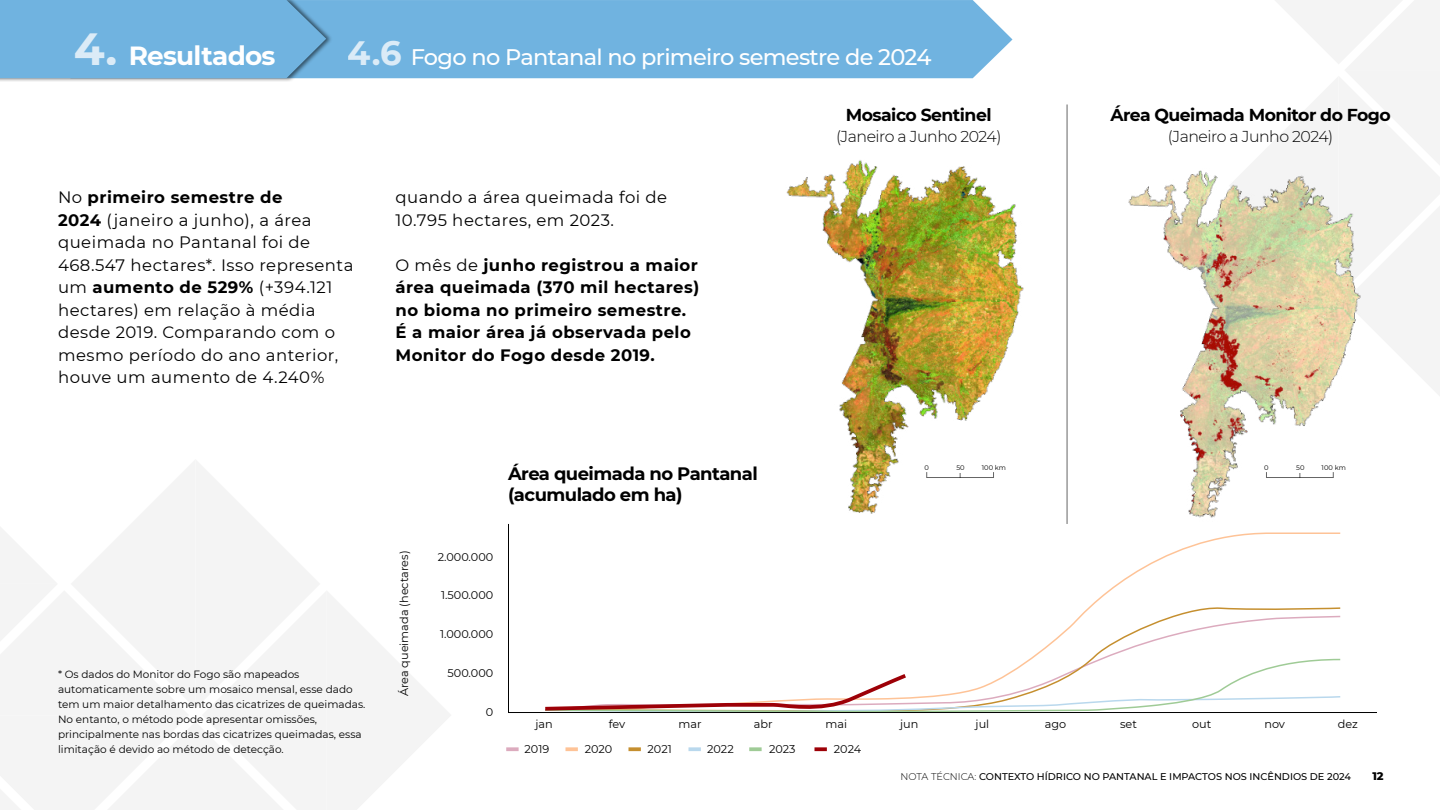
<style>
.page{position:relative;width:1440px;height:810px;background:#fff}
.page>*{position:absolute;margin:0;border:0;box-sizing:border-box;transform-origin:0 0}
.t1{font:700 26.25px "Montserrat";letter-spacing:-.03em;color:#fff}
.t2{font:500 22.5px "Montserrat";letter-spacing:-.03em;color:#fff}
.t3{font:700 18px/21.6px "Montserrat";letter-spacing:-.03em;color:#000}
.t4{font:700 17.25px "Montserrat";letter-spacing:-.03em;color:#000}
.t5{font:16.5px/22.5px "Montserrat";letter-spacing:.03em;color:#000}
.t6{font:700 16.5px/22.5px "Montserrat";letter-spacing:.03em;color:#000}
.t7{font:300 15.75px "Montserrat";letter-spacing:-.03em;color:#000}
.t8{font:11.25px "Montserrat";color:#000}
.t9{font:800 11.25px "Montserrat";color:#000}
.t10{font:10.5px/15px "Montserrat";color:#000}
.t11{font:500 9.75px "Montserrat";color:#000}
.t12{font:6.75px "Montserrat";color:#000}
.s1{font-size:45px}
.s2{font-weight:700;font-size:33.75px}
.s3{font-weight:700}
.s4{font-weight:400}
.s5{font-weight:300}
</style>
<div class="page">
<svg style="left:0;top:461px;width:451px;height:349px"></svg>
<svg style="left:1249px;top:0;width:191px;height:396px"></svg>
<div style="left:333px;top:0;width:679px;height:78px;background:#70b3e0"></div>
<div style="left:0;top:0;width:333px;height:82px;background:#000;opacity:.55"></div>
<div style="left:0;top:0;width:326px;height:78px;background:#70b3e0"></div>
<hr style="left:1067px;top:104px;width:1px;height:420px;background:#000">
<svg style="left:814px;top:747px;width:13px;height:4px"></svg>
<svg style="left:749px;top:747px;width:13px;height:4px"></svg>
<svg style="left:688px;top:747px;width:13px;height:4px"></svg>
<svg style="left:628px;top:747px;width:13px;height:4px"></svg>
<svg style="left:566px;top:747px;width:12px;height:4px"></svg>
<svg style="left:506px;top:747px;width:13px;height:4px"></svg>
<img style="left:1128px;top:167px;width:237px;height:351px">
<img style="left:786px;top:160px;width:238px;height:354px">
<svg style="left:508px;top:523px;width:869px;height:190px"></svg>
<h1 class="t1" style="left:74px;top:36px;width:203px"><span class="s1">4.</span> Resultados</h1>
<h2 class="t2" style="left:348px;top:41px;width:585px"><span class="s2">4.6</span> Fogo no Pantanal no primeiro semestre de 2024</h2>
<p class="t5" style="left:58px;top:185px;width:297px">No <span class="s3">primeiro semestre de<br>2024</span> (janeiro a junho), a área queimada no Pantanal foi de<br>468.547 hectares*. Isso representa um <span class="s3">aumento de 529%</span> (+394.121 hectares) em relação à média desde 2019. Comparando com o mesmo período do ano anterior, houve um aumento de 4.240%</p>
<p class="t5" style="left:395px;top:185px;width:273px">quando a área queimada foi de<br>10.795 hectares, em 2023.</p>
<p class="t6" style="left:395px;top:253px;width:305px"><span class="s4">O mês de</span> junho registrou a maior área queimada (370 mil hectares) no bioma no primeiro semestre.<br>É a maior área já observada pelo<br>Monitor do Fogo desde 2019.</p>
<p class="t4" style="left:846px;top:103px;width:147px">Mosaico Sentinel</p>
<p class="t7" style="left:836px;top:126px;width:167px">(Janeiro a Junho 2024)</p>
<p class="t4" style="left:1111px;top:103px;width:282px">Área Queimada Monitor do Fogo</p>
<p class="t7" style="left:1168px;top:126px;width:167px">(Janeiro a Junho 2024)</p>
<p class="t10" style="left:58px;top:666px;width:309px">* Os dados do Monitor do Fogo são mapeados automaticamente sobre um mosaico mensal, esse dado tem um maior detalhamento das cicatrizes de queimadas.<br>No entanto, o método pode apresentar omissões, principalmente nas bordas das cicatrizes queimadas, essa limitação é devido ao método de detecção.</p>
<p class="t8" style="left:396px;top:696px;width:147px;rotate:-90deg">Área queimada (hectares)</p>
<p class="t3" style="left:508px;top:462px;width:251px">Área queimada no Pantanal (acumulado em ha)</p>
<p class="t12" style="left:925px;top:463px;width:6px">0</p>
<p class="t12" style="left:956px;top:463px;width:10px">50</p>
<p class="t12" style="left:982px;top:463px;width:26px">100 km</p>
<p class="t12" style="left:1264px;top:463px;width:6px">0</p>
<p class="t12" style="left:1296px;top:463px;width:10px">50</p>
<p class="t12" style="left:1322px;top:463px;width:26px">100 km</p>
<p class="t8" style="left:438px;top:549px;width:57px">2.000.000</p>
<p class="t8" style="left:441px;top:588px;width:54px">1.500.000</p>
<p class="t8" style="left:440px;top:626px;width:55px">1.000.000</p>
<p class="t8" style="left:448px;top:665px;width:47px">500.000</p>
<p class="t8" style="left:486px;top:704px;width:9px">0</p>
<p class="t8" style="left:535px;top:716px;width:19px">jan</p>
<p class="t8" style="left:609px;top:716px;width:18px">fev</p>
<p class="t8" style="left:679px;top:716px;width:25px">mar</p>
<p class="t8" style="left:754px;top:716px;width:20px">abr</p>
<p class="t8" style="left:826px;top:716px;width:23px">mai</p>
<p class="t8" style="left:900px;top:716px;width:20px">jun</p>
<p class="t8" style="left:976px;top:716px;width:15px">jul</p>
<p class="t8" style="left:1045px;top:716px;width:23px">ago</p>
<p class="t8" style="left:1120px;top:716px;width:18px">set</p>
<p class="t8" style="left:1192px;top:716px;width:21px">out</p>
<p class="t8" style="left:1264px;top:716px;width:22px">nov</p>
<p class="t8" style="left:1338px;top:716px;width:22px">dez</p>
<p class="t8" style="left:525px;top:741px;width:26px">2019</p>
<p class="t8" style="left:585px;top:741px;width:29px">2020</p>
<p class="t8" style="left:648px;top:741px;width:26px">2021</p>
<p class="t8" style="left:707px;top:741px;width:28px">2022</p>
<p class="t8" style="left:769px;top:741px;width:28px">2023</p>
<p class="t8" style="left:834px;top:741px;width:29px">2024</p>
<p class="t11" style="left:901px;top:769px;width:452px"><span class="s5">NOTA TÉCNICA:</span> CONTEXTO HÍDRICO NO PANTANAL E IMPACTOS NOS INCÊNDIOS DE 2024</p>
<p class="t9" style="left:1372px;top:767px;width:13px">12</p>
</div>
